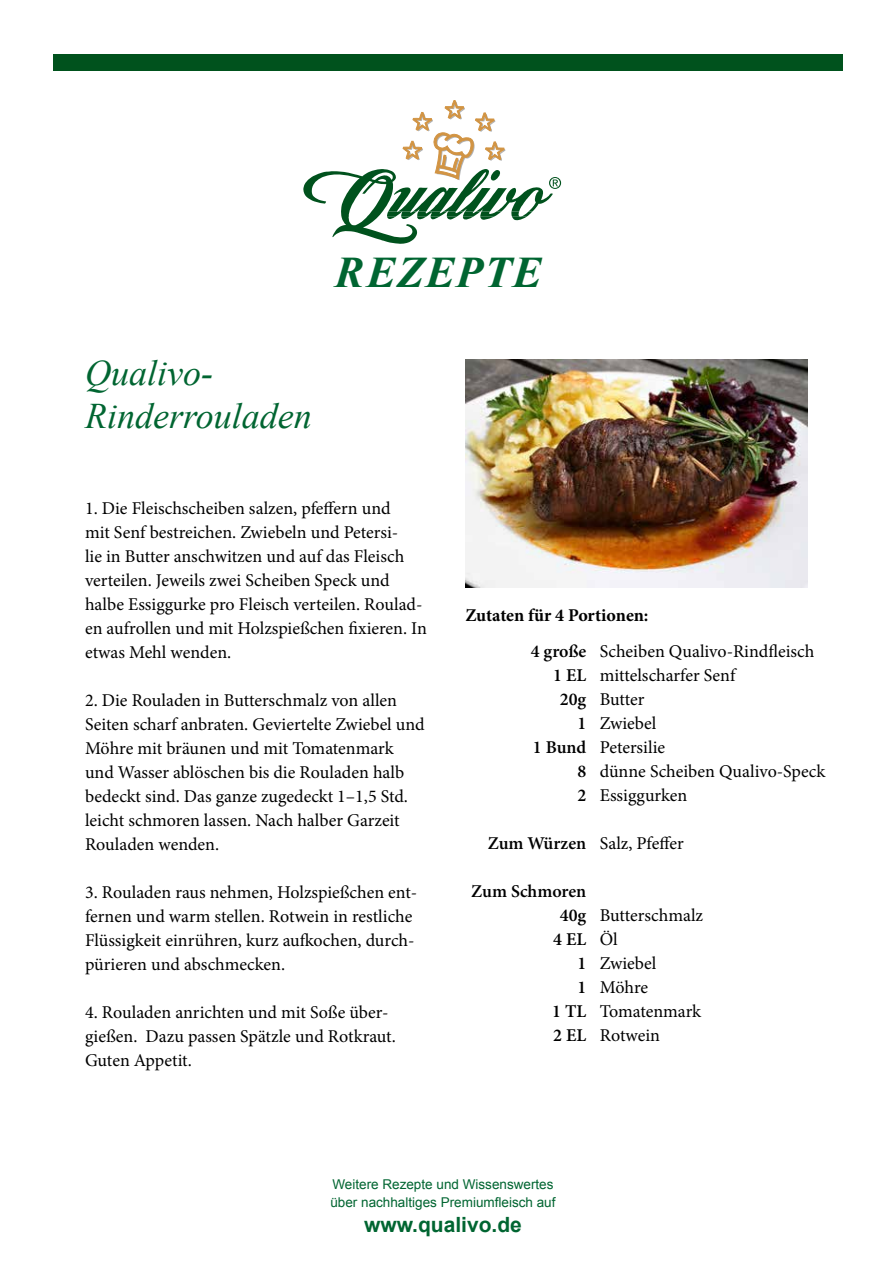
<style>
.page{position:relative;width:893px;height:1263px;background:#fff}
.page>*{position:absolute;margin:0;border:0;box-sizing:border-box;transform-origin:0 0}
.t1{font:italic 700 43.65px "Times New Roman";letter-spacing:.035em;color:#006531}
.t2{font:italic 36px/43.2px "Times New Roman";color:#006531}
.t3{font:700 21px "Arial";color:#006531}
.t4{font:18px/24px "Minion Pro";color:#000}
.t5{font:600 18px/24px "Minion Pro";color:#000;text-align:right}
.t6{font:700 18px "Minion Pro";letter-spacing:-.005em;color:#000}
.t7{font:13.5px/18px "Arial";color:#006531}
</style>
<div class="page">
<div style="left:53px;top:54px;width:789px;height:16px;background:#00521d"></div>
<svg style="left:303px;top:100px;width:258px;height:144px"></svg>
<img style="left:465px;top:359px;width:343px;height:229px">
<h1 class="t1" style="left:335px;top:242px;width:209px">REZEPTE</h1>
<h2 class="t2" style="left:85px;top:350px;width:228px">Qualivo-<br>Rinderrouladen</h2>
<p class="t4" style="left:85px;top:496px;width:343px">1. Die Fleischscheiben salzen, pfeffern und<br>mit Senf bestreichen. Zwiebeln und Petersi-<br>lie in Butter anschwitzen und auf das Fleisch verteilen. Jeweils zwei Scheiben Speck und halbe Essiggurke pro Fleisch verteilen. Roulad&shy;en aufrollen und mit Holzspießchen fixieren. In etwas Mehl wenden.</p>
<p class="t4" style="left:85px;top:688px;width:341px">2. Die Rouladen in Butterschmalz von allen Seiten scharf anbraten. Geviertelte Zwiebel und Möhre mit bräunen und mit Tomatenmark und Wasser ablöschen bis die Rouladen halb bedeckt sind. Das ganze zugedeckt 1–1,5 Std. leicht schmoren lassen. Nach halber Garzeit Rouladen wenden.</p>
<p class="t4" style="left:85px;top:880px;width:334px">3. Rouladen raus nehmen, Holzspießchen ent&shy;fernen und warm stellen. Rotwein in restliche Flüssigkeit einrühren, kurz aufkochen, durch&shy;pürieren und abschmecken.</p>
<p class="t4" style="left:85px;top:1000px;width:312px">4. Rouladen anrichten und mit Soße über&shy;gießen. Dazu passen Spätzle und Rotkraut.<br>Guten Appetit.</p>
<p class="t6" style="left:465px;top:603px;width:185px">Zutaten für 4 Portionen:</p>
<p class="t5" style="left:531px;top:639px;width:57px">4 große<br>1 EL<br>20g<br>1<br>1 Bund<br>8<br>2</p>
<p class="t5" style="left:488px;top:831px;width:100px">Zum Würzen</p>
<p class="t5" style="left:471px;top:879px;width:116px">Zum Schmoren<br>40g<br>4 EL<br>1<br>1<br>1 TL<br>2 EL</p>
<p class="t4" style="left:600px;top:639px;width:227px">Scheiben Qualivo-Rindfleisch mittelscharfer Senf<br>Butter<br>Zwiebel<br>Petersilie<br>dünne Scheiben Qualivo-Speck<br>Essiggurken</p>
<p class="t4" style="left:600px;top:831px;width:85px">Salz, Pfeffer</p>
<p class="t4" style="left:600px;top:903px;width:105px">Butterschmalz<br>Öl<br>Zwiebel<br>Möhre<br>Tomatenmark<br>Rotwein</p>
<p class="t7" style="left:330px;top:1175px;width:227px">Weitere Rezepte und Wissenswertes über nachhaltiges Premiumfleisch auf</p>
<p class="t3" style="left:364px;top:1211px;width:159px">www.qualivo.de</p>
</div>
